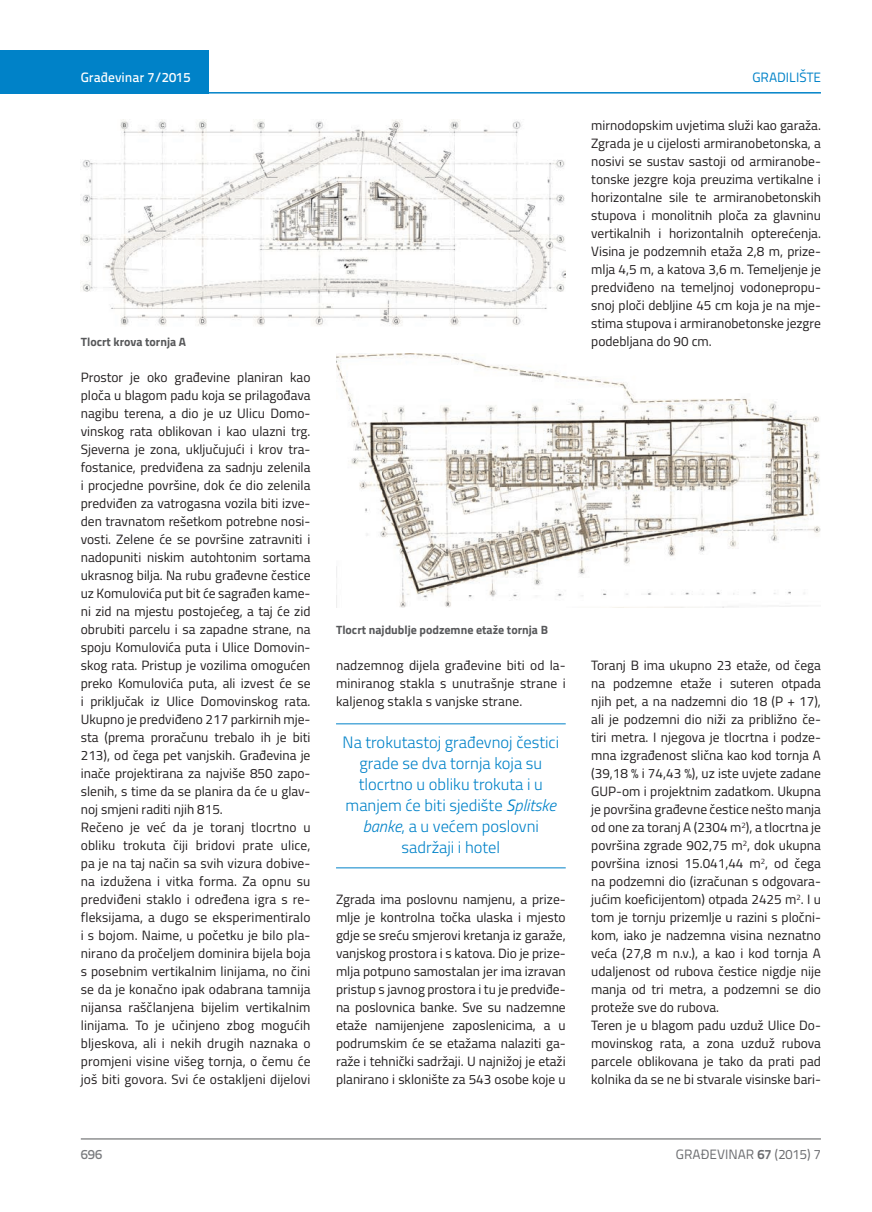
<style>
.page{position:relative;width:872px;height:1212px;background:#fff}
.page>*{position:absolute;margin:0;border:0;box-sizing:border-box;transform-origin:0 0}
.t1{font:300 16.5px/21px "Titillium";color:#0082c8;text-align:center}
.t2{font:13.5px/18px "Titillium";color:#231f20;text-align:justify}
.t3{font:13.5px "Titillium Text 22 L";color:#6c6d70}
.t4{font:500 13.5px "Titillium Text 22 L";color:#fff}
.t5{font:13.5px "Titillium Text 22 L";color:#0082c8}
.t6{font:500 13.5px "Titillium Text 22 L";color:#787a7d}
.t7{font:700 12px "Titillium";color:#57585a}
.s1{font-weight:400;font-style:italic}
.s2{font-style:italic}
.s3{font-weight:700}
</style>
<div class="page">
<hr style="left:81px;top:1139px;width:740px;height:1px;background:#57585a">
<div style="left:0;top:50px;width:208px;height:44px;background:#0082c8"></div>
<hr style="left:0;top:92px;width:821px;height:2px;background:#0082c8">
<hr style="left:336px;top:723px;width:230px;height:1px;background:#0082c8">
<hr style="left:336px;top:867px;width:230px;height:1px;background:#0082c8">
<img style="left:81px;top:119px;width:485px;height:207px">
<img style="left:336px;top:353px;width:485px;height:255px">
<p class="t4" style="left:81px;top:67px;width:111px">Građevinar 7/2015</p>
<p class="t5" style="left:752px;top:68px;width:70px">GRADILIŠTE</p>
<p class="t7" style="left:81px;top:332px;width:107px">Tlocrt krova tornja A</p>
<p class="t2" style="left:81px;top:367px;width:231px;text-align:left">Prostor je oko građevine planiran kao ploča u blagom padu koja se prilagođava nagibu terena, a dio je uz Ulicu Domo&shy;vinskog rata oblikovan i kao ulazni trg.<br>Sjeverna je zona, uključujući i krov tra&shy;fostanice, predviđena za sadnju zelenila i procjedne površine, dok će dio zelenila predviđen za vatrogasna vozila biti izve&shy;den travnatom rešetkom potrebne nosi&shy;vosti. Zelene će se površine zatravniti i nadopuniti niskim autohtonim sortama ukrasnog bilja. Na rubu građevne čestice uz Komulovića put bit će sagrađen kame&shy;ni zid na mjestu postojećeg, a taj će zid obrubiti parcelu i sa zapadne strane, na spoju Komulovića puta i Ulice Domovin&shy;skog rata. Pristup je vozilima omogućen preko Komulovića puta, ali izvest će se i priključak iz Ulice Domovinskog rata.<br>Ukupno je predviđeno 217 parkirnih mje&shy;sta (prema proračunu trebalo ih je biti 213), od čega pet vanjskih. Građevina je inače projektirana za najviše 850 zapo&shy;slenih, s time da se planira da će u glav&shy;noj smjeni raditi njih 815.<br>Rečeno je već da je toranj tlocrtno u obliku trokuta čiji bridovi prate ulice, pa je na taj način sa svih vizura dobive&shy;na izdužena i vitka forma. Za opnu su predviđeni staklo i određena igra s re&shy;fleksijama, a dugo se eksperimentiralo i s bojom. Naime, u početku je bilo pla&shy;nirano da pročeljem dominira bijela boja s posebnim vertikalnim linijama, no čini se da je konačno ipak odabrana tamnija nijansa raščlanjena bijelim vertikalnim linijama. To je učinjeno zbog mogućih bljeskova, ali i nekih drugih naznaka o promjeni visine višeg tornja, o čemu će još biti govora. Svi će ostakljeni dijelovi</p>
<p class="t2" style="left:591px;top:115px;width:231px">mirnodopskim uvjetima služi kao garaža.<br>Zgrada je u cijelosti armiranobetonska, a nosivi se sustav sastoji od armiranobe&shy;tonske jezgre koja preuzima vertikalne i horizontalne sile te armiranobetonskih stupova i monolitnih ploča za glavninu vertikalnih i horizontalnih opterećenja.<br>Visina je podzemnih etaža 2,8 m, prize&shy;mlja 4,5 m, a katova 3,6 m. Temeljenje je predviđeno na temeljnoj vodonepropu&shy;snoj ploči debljine 45 cm koja je na mje&shy;stima stupova i armiranobetonske jezgre podebljana do 90 cm.</p>
<p class="t7" style="left:336px;top:621px;width:213px">Tlocrt najdublje podzemne etaže tornja B</p>
<p class="t2" style="left:336px;top:655px;width:231px">nadzemnog dijela građevine biti od la&shy;miniranog stakla s unutrašnje strane i kaljenog stakla s vanjske strane.</p>
<p class="t1" style="left:342px;top:731px;width:218px">Na trokutastoj građevnoj čestici grade se dva tornja koja su tlocrtno u obliku trokuta i u manjem će biti sjedište <span class="s1">S</span><span class="s2">plitske banke</span>, a u većem poslovni sadržaji i hotel</p>
<p class="t2" style="left:336px;top:890px;width:231px">Zgrada ima poslovnu namjenu, a prize&shy;mlje je kontrolna točka ulaska i mjesto gdje se sreću smjerovi kretanja iz garaže, vanjskog prostora i s katova. Dio je prize&shy;mlja potpuno samostalan jer ima izravan pristup s javnog prostora i tu je predviđe&shy;na poslovnica banke. Sve su nadzemne etaže namijenjene zaposlenicima, a u podrumskim će se etažama nalaziti ga&shy;raže i tehnički sadržaji. U najnižoj je etaži planirano i sklonište za 543 osobe koje u</p>
<p class="t2" style="left:591px;top:655px;width:231px;text-align:left">Toranj B ima ukupno 23 etaže, od čega na podzemne etaže i suteren otpada njih pet, a na nadzemni dio 18 (P + 17), ali je podzemni dio niži za približno če&shy;tiri metra. I njegova je tlocrtna i podze&shy;mna izgrađenost slična kao kod tornja A (39,18 % i 74,43 %), uz iste uvjete zadane GUP-om i projektnim zadatkom. Ukupna je površina građevne čestice nešto manja od one za toranj A (2304 m<sup>2</sup>), a tlocrtna je površina zgrade 902,75 m<sup>2</sup>, dok ukupna površina iznosi 15.041,44 m<sup>2</sup>, od čega na podzemni dio (izračunan s odgovara&shy;jućim koeficijentom) otpada 2425 m<sup>2</sup>. I u tom je tornju prizemlje u razini s pločni&shy;kom, iako je nadzemna visina neznatno veća (27,8 m n.v.), a kao i kod tornja A udaljenost od rubova čestice nigdje nije manja od tri metra, a podzemni se dio proteže sve do rubova.<br>Teren je u blagom padu uzduž Ulice Do&shy;movinskog rata, a zona uzduž rubova parcele oblikovana je tako da prati pad kolnika da se ne bi stvarale visinske bari-</p>
<p class="t6" style="left:81px;top:1144px;width:23px">696</p>
<p class="t3" style="left:676px;top:1144px;width:146px">GRAĐEVINAR <span class="s3">67</span> (2015) 7</p>
</div>
